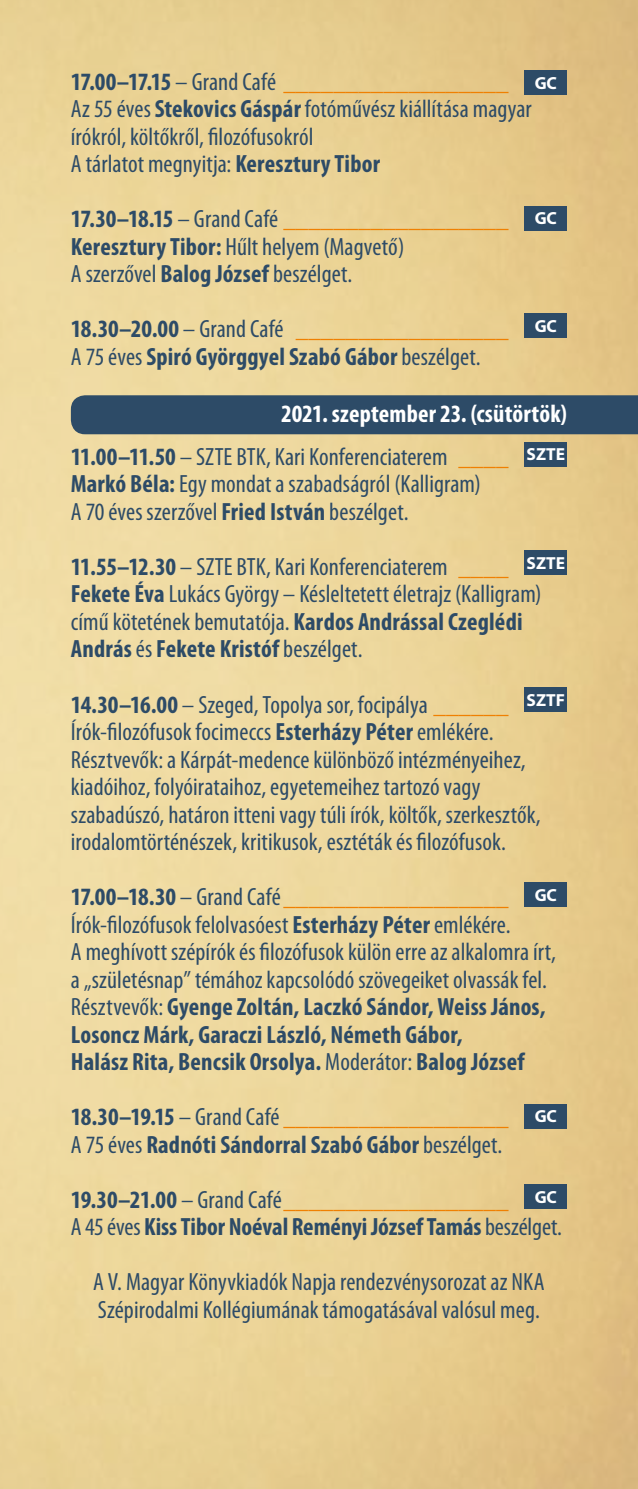
<style>
.page{position:relative;width:638px;height:1489px;background:#fff}
.page>*{position:absolute;margin:0;border:0;box-sizing:border-box;transform-origin:0 0}
.t1{font:condensed 25px/27.5px "Myriad Pro";letter-spacing:.005em;color:#2d4b67}
.t2{font:700 condensed 25px/27.5px "Myriad Pro";letter-spacing:.005em;color:#2d4b67}
.t3{font:700 condensed 25px/42.5px "Myriad Pro";letter-spacing:.005em;color:#fff}
.t4{font:700 17.5px "Myriad Pro";color:#fff}
.s1{font-weight:700}
.s2{color:#ef8002}
.s3{font-weight:400}
.s4{font-weight:400;color:#ef8002}
.s5{color:#2d4b67}
.s6{font-weight:400;color:#2d4b67}
</style>
<div class="page">
<img style="left:0;top:0;width:638px;height:1488px">
<div style="left:71px;top:395px;width:567px;height:39px;background:#2d4b67"></div>
<div style="left:524px;top:71px;width:43px;height:24px;background:#2d4b67"></div>
<div style="left:524px;top:882px;width:43px;height:24px;background:#2d4b67"></div>
<div style="left:524px;top:1103px;width:43px;height:24px;background:#2d4b67"></div>
<div style="left:524px;top:1184px;width:43px;height:24px;background:#2d4b67"></div>
<div style="left:524px;top:206px;width:43px;height:24px;background:#2d4b67"></div>
<div style="left:524px;top:314px;width:43px;height:24px;background:#2d4b67"></div>
<div style="left:524px;top:442px;width:43px;height:24px;background:#2d4b67"></div>
<div style="left:524px;top:551px;width:43px;height:24px;background:#2d4b67"></div>
<div style="left:524px;top:687px;width:43px;height:24px;background:#2d4b67"></div>
<p class="t1" style="left:71px;top:67px;width:462px"><span class="s1">17.00–17.15</span> – Grand Café <span class="s2">__________________ </span>Az 55 éves <span class="s1">Stekovics Gáspár</span> fotóművész kiállítása magyar írókról, költőkről, filozófusokról<br>A tárlatot megnyitja: <span class="s1">Keresztury Tibor</span></p>
<p class="t1" style="left:71px;top:205px;width:439px"><span class="s1">17.30–18.15</span> – Grand Café <span class="s2">__________________<br></span><span class="s1">Keresztury Tibor:</span> Hűlt helyem (Magvető)<br>A szerzővel <span class="s1">Balog József</span> beszélget.</p>
<p class="t2" style="left:71px;top:315px;width:439px">18.30–20.00 <span class="s3">– Grand Café</span> <span class="s4">_________________<br></span><span class="s3">A 75 éves</span> Spiró Györggyel Szabó Gábor <span class="s3">beszélget.</span></p>
<p class="t3" style="left:71px;top:392px;width:498px;text-indent:210px">2021. szeptember 23. (csütörtök)<br><span class="s5">11.00–11.50</span> <span class="s6">– SZTE BTK, Kari Konferenciaterem</span> <span class="s4">____</span></p>
<p class="t1" style="left:71px;top:470px;width:411px"><span class="s1">Markó Béla:</span> Egy mondat a szabadságról (Kalligram)<br>A 70 éves szerzővel <span class="s1">Fried István</span> beszélget.</p>
<p class="t1" style="left:71px;top:552px;width:472px"><span class="s1">11.55–12.30</span> – SZTE BTK, Kari Konferenciaterem <span class="s2">____ </span><span class="s1">Fekete Éva</span> Lukács György – Késleltetett életrajz (Kalligram) című kötetének bemutatója. <span class="s1">Kardos Andrással Czeglédi András</span> és <span class="s1">Fekete Kristóf</span> beszélget.</p>
<p class="t1" style="left:71px;top:690px;width:471px"><span class="s1">14.30–16.00</span> – Szeged, Topolya sor, focipálya <span class="s2">______ </span>Írók-filozófusok focimeccs <span class="s1">Esterházy Péter</span> emlékére.<br>Résztvevők: a Kárpát-medence különböző intézményeihez, kiadóihoz, folyóirataihoz, egyetemeihez tartozó vagy szabadúszó, határon itteni vagy túli írók, költők, szerkesztők, irodalomtörténészek, kritikusok, esztéták és filozófusok.</p>
<p class="t1" style="left:71px;top:882px;width:487px"><span class="s1">17.00–18.30</span> – Grand Café<span class="s2">__________________ </span>Írók-filozófusok felolvasóest <span class="s1">Esterházy Péter</span> emlékére.<br>A meghívott szépírók és filozófusok külön erre az alkalomra írt, a „születésnap” témához kapcsolódó szövegeiket olvassák fel.<br>Résztvevők: <span class="s1">Gyenge Zoltán, Laczkó Sándor, Weiss János, Losoncz Márk, Garaczi László, Németh Gábor,<br>Halász Rita, Bencsik Orsolya.</span> Moderátor: <span class="s1">Balog József</span></p>
<p class="t2" style="left:71px;top:1102px;width:439px">18.30–19.15 <span class="s3">– Grand Café</span> <span class="s4">__________________<br></span><span class="s3">A 75 éves</span> Radnóti Sándorral Szabó Gábor <span class="s3">beszélget.</span></p>
<p class="t2" style="left:71px;top:1185px;width:493px">19.30–21.00 <span class="s3">– Grand Café</span><span class="s4">__________________<br></span><span class="s3">A 45 éves</span> Kiss Tibor Noéval Reményi József Tamás <span class="s3">beszélget.</span></p>
<p class="t1" style="left:93px;top:1267px;width:453px">A V. Magyar Könyvkiadók Napja rendezvénysorozat az NKA<br>Szépirodalmi Kollégiumának támogatásával valósul meg.</p>
<p class="t4" style="left:534px;top:73px;width:24px">GC</p>
<p class="t4" style="left:534px;top:208px;width:24px">GC</p>
<p class="t4" style="left:534px;top:316px;width:24px">GC</p>
<p class="t4" style="left:526px;top:444px;width:40px">SZTE</p>
<p class="t4" style="left:526px;top:553px;width:40px">SZTE</p>
<p class="t4" style="left:526px;top:690px;width:40px">SZTF</p>
<p class="t4" style="left:534px;top:884px;width:24px">GC</p>
<p class="t4" style="left:534px;top:1106px;width:24px">GC</p>
<p class="t4" style="left:534px;top:1186px;width:24px">GC</p>
</div>
